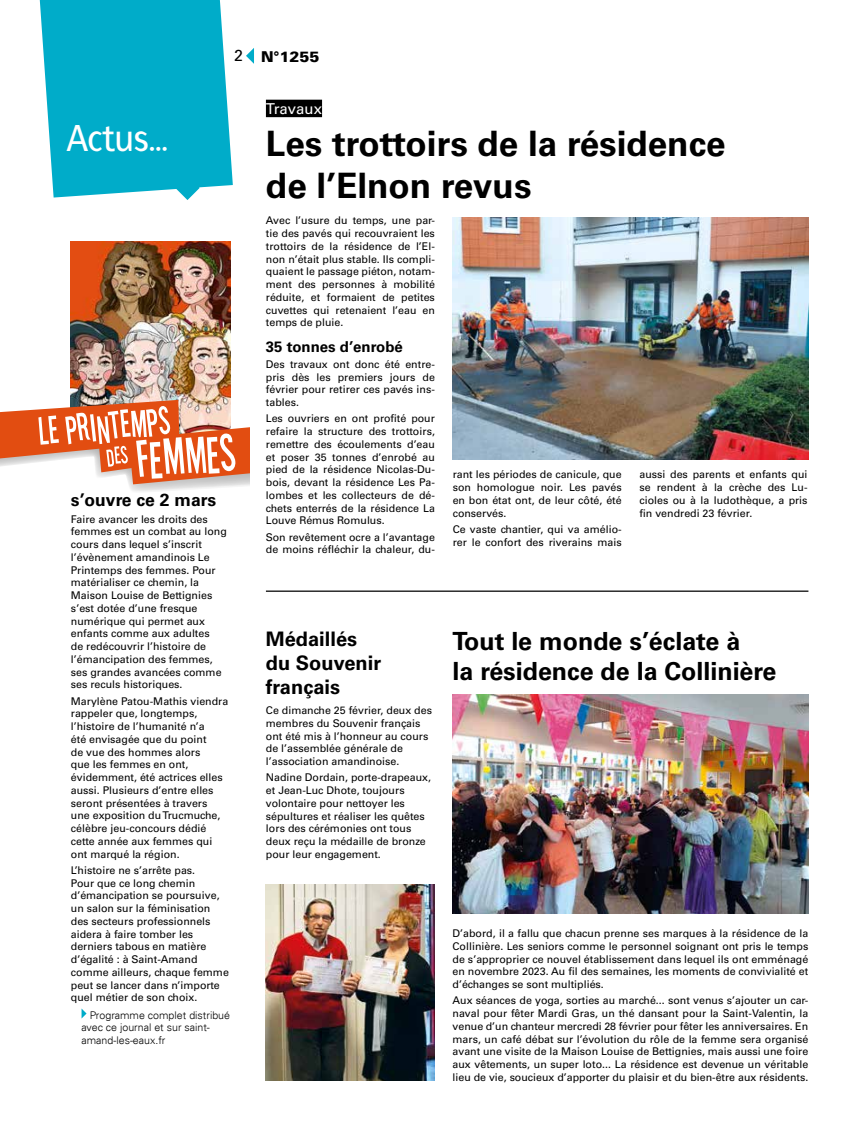
<style>
.page{position:relative;width:851px;height:1134px;background:#fff}
.page>*{position:absolute;margin:0;border:0;box-sizing:border-box;transform-origin:0 0}
.t1{font:37.5px "Francophil Sans";color:#fff}
.t2{font:700 35px/42px "Univers LT Std";color:#000}
.t3{font:700 25px/30px "Univers LT Std";color:#000}
.t4{font:700 20px/24px "Univers LT Std";color:#000}
.t5{font:700 17.5px "Univers LT Std";color:#000}
.t6{font:700 15px "Univers LT Std";color:#000}
.t7{font:900 15px "Univers 75";color:#000}
.t8{font:15px "Univers LT Std";color:#fff}
.t9{font:10.62px/12.8px "Univers LT Std";color:#000}
.t10{font:300 10.62px/12.8px "Univers LT";color:#000}
.s1{font-family:"Univers LT Std";font-weight:400;font-size:16px}
</style>
<div class="page">
<svg style="left:246px;top:48px;width:8px;height:16px"></svg>
<img style="left:452px;top:694px;width:356px;height:219px">
<svg style="left:81px;top:1008px;width:6px;height:10px"></svg>
<div style="left:266px;top:100px;width:56px;height:17px;background:#000"></div>
<hr style="left:266px;top:590px;width:542px;height:2px;background:#000">
<img style="left:71px;top:242px;width:159px;height:158px">
<svg style="left:0;top:400px;width:250px;height:92px"></svg>
<img style="left:452px;top:218px;width:356px;height:241px">
<img style="left:266px;top:884px;width:169px;height:197px">
<svg style="left:39px;top:0;width:194px;height:198px;background:#19b4ce"></svg>
<svg style="left:175px;top:176px;width:25px;height:24px"></svg>
<h3 class="t7" style="left:234px;top:47px;width:87px"><span class="s1">2</span> N°1255</h3>
<h1 class="t1" style="left:66px;top:116px;width:103px">Actus...</h1>
<h3 class="t5" style="left:71px;top:490px;width:147px">s’ouvre ce 2 mars</h3>
<p class="t9" style="left:71px;top:512px;width:157px">Faire avancer les droits des femmes est un combat au long cours dans lequel s’inscrit l’évènement amandinois Le<br>Printemps des femmes. Pour matérialiser ce chemin, la<br>Maison Louise de Bettignies s’est dotée d’une fresque numérique qui permet aux enfants comme aux adultes<br>de redécouvrir l’histoire de l’émancipation des femmes, ses grandes avancées comme ses reculs historiques.</p>
<p class="t9" style="left:71px;top:695px;width:159px">Marylène Patou-Mathis viendra rappeler que, longtemps, l’histoire de l’humanité n’a<br>été envisagée que du point<br>de vue des hommes alors<br>que les femmes en ont, évidemment, été actrices elles aussi. Plusieurs d’entre elles seront présentées à travers une exposition du Trucmuche, célèbre jeu-concours dédié cette année aux femmes qui ont marqué la région.</p>
<p class="t9" style="left:71px;top:864px;width:159px">L’histoire ne s’arrête pas.<br>Pour que ce long chemin d’émancipation se poursuive, un salon sur la féminisation des secteurs professionnels aidera à faire tomber les derniers tabous en matière d’égalité : à Saint-Amand comme ailleurs, chaque femme peut se lancer dans n’importe quel métier de son choix.</p>
<p class="t10" style="left:81px;top:1008px;width:150px;text-indent:8px">Programme complet distribué avec ce journal et sur saint&shy;amand-les-eaux.fr</p>
<h3 class="t8" style="left:266px;top:99px;width:58px">Travaux</h3>
<h2 class="t2" style="left:266px;top:123px;width:461px">Les trottoirs de la résidence de l’Elnon revus</h2>
<p class="t9" style="left:266px;top:214px;width:170px;text-align:justify">Avec l’usure du temps, une par&shy;tie des pavés qui recouvraient les trottoirs de la résidence de l’El&shy;non n’était plus stable. Ils compli&shy;quaient le passage piéton, notam&shy;ment des personnes à mobilité réduite, et formaient de petites cuvettes qui retenaient l’eau en temps de pluie.</p>
<h3 class="t6" style="left:266px;top:337px;width:138px">35 tonnes d’enrobé</h3>
<p class="t9" style="left:266px;top:358px;width:170px;text-align:justify">Des travaux ont donc été entre&shy;pris dès les premiers jours de février pour retirer ces pavés ins&shy;tables.</p>
<p class="t9" style="left:266px;top:412px;width:170px;text-align:justify">Les ouvriers en ont profité pour refaire la structure des trottoirs, remettre des écoulements d’eau et poser 35 tonnes d’enrobé au pied de la résidence Nicolas-Du&shy;bois, devant la résidence Les Pa&shy;lombes et les collecteurs de dé&shy;chets enterrés de la résidence La Louve Rémus Romulus.</p>
<p class="t9" style="left:266px;top:531px;width:170px">Son revêtement ocre a l’avantage de moins réfléchir la chaleur, du-</p>
<p class="t9" style="left:452px;top:468px;width:170px;text-align:justify">rant les périodes de canicule, que son homologue noir. Les pavés en bon état ont, de leur côté, été conservés.</p>
<p class="t9" style="left:452px;top:523px;width:170px">Ce vaste chantier, qui va amélio&shy;rer le confort des riverains mais</p>
<p class="t9" style="left:639px;top:468px;width:170px;text-align:justify">aussi des parents et enfants qui se rendent à la crèche des Lu&shy;cioles ou à la ludothèque, a pris fin vendredi 23 février.</p>
<h3 class="t4" style="left:266px;top:627px;width:117px">Médaillés du Souvenir français</h3>
<p class="t9" style="left:266px;top:704px;width:167px">Ce dimanche 25 février, deux des membres du Souvenir français ont été mis à l’honneur au cours de l’assemblée générale de l’association amandinoise.</p>
<p class="t9" style="left:266px;top:771px;width:167px">Nadine Dordain, porte-drapeaux, et Jean-Luc Dhote, toujours volontaire pour nettoyer les sépultures et réaliser les quêtes lors des cérémonies ont tous deux reçu la médaille de bronze pour leur engagement.</p>
<h3 class="t3" style="left:452px;top:626px;width:325px">Tout le monde s’éclate à<br>la résidence de la Collinière</h3>
<p class="t9" style="left:452px;top:927px;width:357px;text-align:justify">D’abord, il a fallu que chacun prenne ses marques à la résidence de la Collinière. Les seniors comme le personnel soignant ont pris le temps de s’approprier ce nouvel établissement dans lequel ils ont emménagé en novembre 2023. Au fil des semaines, les moments de convivialité et d’échanges se sont multipliés.</p>
<p class="t9" style="left:452px;top:994px;width:357px;text-align:justify">Aux séances de yoga, sorties au marché... sont venus s’ajouter un car&shy;naval pour fêter Mardi Gras, un thé dansant pour la Saint-Valentin, la venue d’un chanteur mercredi 28 février pour fêter les anniversaires. En mars, un café débat sur l’évolution du rôle de la femme sera organisé avant une visite de la Maison Louise de Bettignies, mais aussi une foire aux vêtements, un super loto... La résidence est devenue un véritable lieu de vie, soucieux d’apporter du plaisir et du bien-être aux résidents.</p>
</div>
